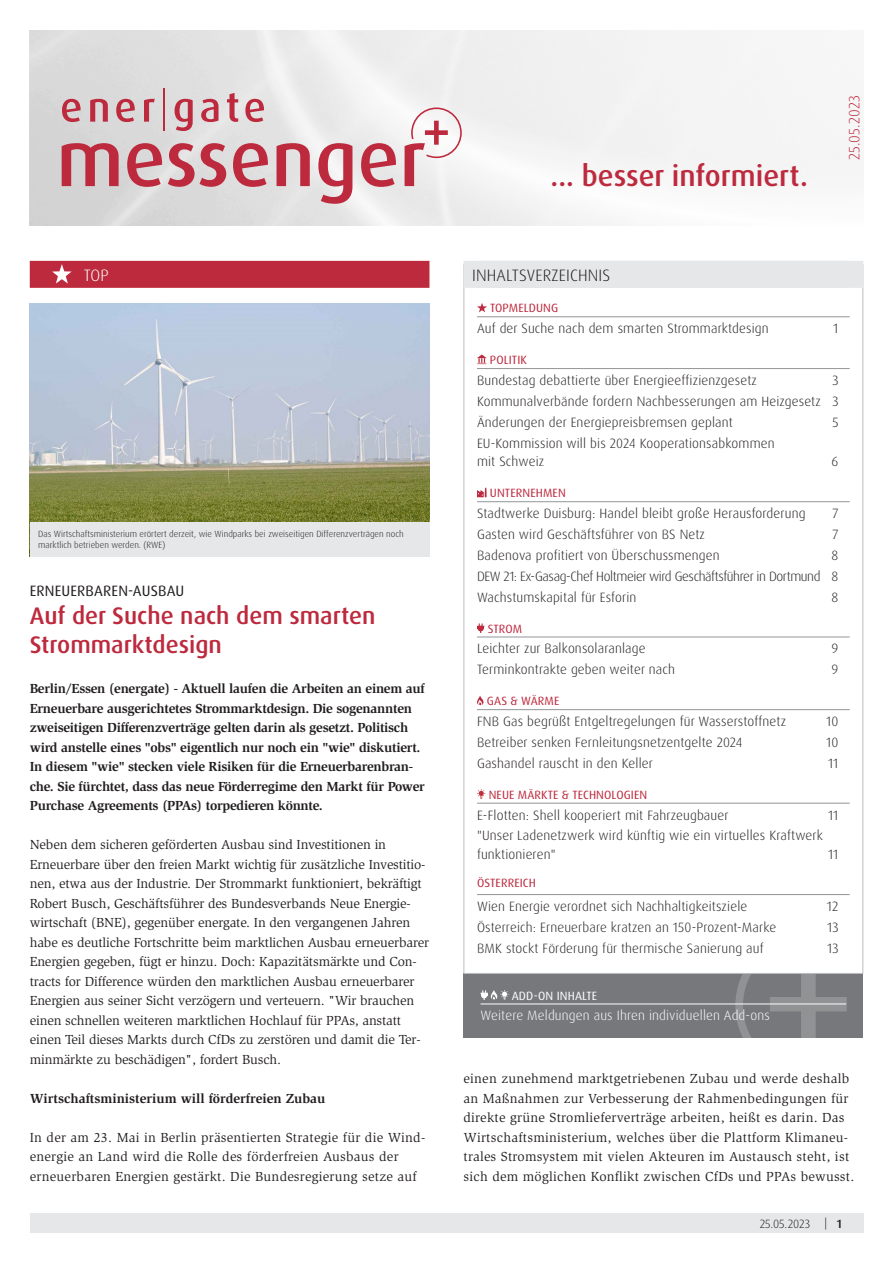
<style>
.page{position:relative;width:893px;height:1263px;background:#fff}
.page>*{position:absolute;margin:0;border:0;box-sizing:border-box;transform-origin:0 0}
.Fließtext{font:500 29.25px "Dax Pro";color:#bd293d}
.Headline{font:500 24px/28.8px "Dax Pro";color:#bd293d}
.Inhaltsverzeichnis_Ü{font:300 16.5px "Dax Pro";letter-spacing:.01em;color:#231f20}
.Rubrikzeile{font:300 16.5px "Dax Pro";color:#fff}
.Dachzeile{font:15px "Dax Pro";letter-spacing:.01em;color:#231f20}
.t1{font:300 15px "Dax Pro";letter-spacing:.01em;color:#bd293d}
.t2{font:300 13.5px/18.8px "Dax Pro";letter-spacing:.01em;color:#231f20}
.Fließtext-2{font:13.5px/19.5px "Slimbach Std";letter-spacing:-.01em;color:#231f20}
.Fließtext-3{font:13.5px/19.5px "Slimbach Std";letter-spacing:.02em;color:#231f20}
.Fließtext-4{font:700 13.5px/19.5px "Slimbach Std";letter-spacing:-.02em;color:#231f20}
.t3{font:300 13.5px "Dax Pro";letter-spacing:-.03em;color:#231f20}
.Inhaltsverz-Rubrikti{font:300 13.5px "Dax Pro";letter-spacing:.01em;color:#fff}
.Zwischenüberschrift{font:700 13.5px "Slimbach Std";color:#231f20}
.t4{font:12px "Dax Pro";letter-spacing:.01em;color:#bd293d}
.Inhaltsverz__Rubrik{font:12px "Dax Pro";letter-spacing:.01em;color:#fff}
.t5{font:300 12px "Dax Pro";color:#231f20}
.Bildunterschrift{font:300 9px/10.8px "Dax Pro";color:#231f20}
.s1{font-weight:500}
</style>
<div class="page">
<div style="left:30px;top:1214px;width:833px;height:19px;background:#e6e7e9"></div>
<div style="left:30px;top:261px;width:399px;height:27px;background:#bd293d"></div>
<svg style="left:52px;top:264px;width:20px;height:20px"></svg>
<img style="left:30px;top:30px;width:829px;height:195px">
<hr style="left:163px;top:89px;width:2px;height:42px;background:#bd293d">
<svg style="left:62px;top:143px;width:57px;height:43px;background:#c77782"></svg>
<svg style="left:127px;top:143px;width:35px;height:44px;background:#cb808a"></svg>
<svg style="left:168px;top:143px;width:58px;height:44px;background:#ce8992"></svg>
<svg style="left:233px;top:143px;width:35px;height:44px;background:#ce838d"></svg>
<svg style="left:277px;top:143px;width:33px;height:43px"></svg>
<svg style="left:318px;top:143px;width:34px;height:61px"></svg>
<svg style="left:361px;top:143px;width:35px;height:44px;background:#d28791"></svg>
<svg style="left:62px;top:99px;width:19px;height:23px"></svg>
<svg style="left:90px;top:99px;width:18px;height:23px"></svg>
<svg style="left:116px;top:99px;width:19px;height:23px"></svg>
<svg style="left:144px;top:99px;width:11px;height:23px"></svg>
<svg style="left:175px;top:99px;width:18px;height:32px"></svg>
<svg style="left:201px;top:99px;width:17px;height:23px"></svg>
<svg style="left:227px;top:93px;width:11px;height:29px"></svg>
<svg style="left:245px;top:99px;width:19px;height:23px"></svg>
<svg style="left:405px;top:107px;width:57px;height:79px"></svg>
<div style="left:463px;top:973px;width:400px;height:64px;background:#76787b"></div>
<svg style="left:735px;top:974px;width:112px;height:63px"></svg>
<hr style="left:480px;top:1004px;width:366px;height:1px;background:#fff">
<svg style="left:480px;top:990px;width:29px;height:10px"></svg>
<hr style="left:477px;top:317px;width:373px;height:1px;background:#939598">
<hr style="left:477px;top:368px;width:373px;height:1px;background:#939598">
<hr style="left:477px;top:501px;width:373px;height:1px;background:#939598">
<hr style="left:477px;top:637px;width:373px;height:1px;background:#939598">
<hr style="left:477px;top:709px;width:373px;height:1px;background:#939598">
<hr style="left:477px;top:803px;width:373px;height:1px;background:#939598">
<hr style="left:477px;top:894px;width:373px;height:1px;background:#939598">
<svg style="left:477px;top:303px;width:10px;height:9px"></svg>
<svg style="left:477px;top:355px;width:10px;height:9px"></svg>
<svg style="left:477px;top:488px;width:10px;height:9px"></svg>
<svg style="left:477px;top:623px;width:7px;height:8px"></svg>
<svg style="left:477px;top:696px;width:6px;height:9px"></svg>
<svg style="left:477px;top:789px;width:8px;height:10px"></svg>
<div style="left:463px;top:261px;width:400px;height:27px;background:#e6e7e9"></div>
<img style="left:30px;top:303px;width:399px;height:219px">
<div style="left:30px;top:522px;width:399px;height:35px;background:#e6e7e9"></div>
<p class="Rubrikzeile" style="left:84px;top:264px;width:26px">TOP</p>
<p class="Bildunterschrift" style="left:38px;top:529px;width:367px">Das Wirtschaftsministerium erörtert derzeit, wie Windparks bei zweiseitigen Differenzverträgen noch marktlich betrieben werden. (RWE)</p>
<p class="Dachzeile" style="left:30px;top:581px;width:156px">ERNEUERBAREN-AUSBAU</p>
<p class="Headline" style="left:30px;top:602px;width:347px">Auf der Suche nach dem smarten<br>Strommarktdesign</p>
<p class="Fließtext-4" style="left:30px;top:679px;width:397px">Berlin/Essen (energate) - Aktuell laufen die Arbeiten an einem auf Erneuerbare ausgerichtetes Strommarktdesign. Die sogenannten zweiseitigen Differenzverträge gelten darin als gesetzt. Politisch wird anstelle eines "obs" eigentlich nur noch ein "wie" diskutiert.<br>In diesem "wie" stecken viele Risiken für die Erneuerbarenbran&shy;che. Sie fürchtet, dass das neue Förderregime den Markt für Power Purchase Agreements (PPAs) torpedieren könnte.</p>
<p class="Fließtext-2" style="left:30px;top:835px;width:401px">Neben dem sicheren geförderten Ausbau sind Investitionen in Erneuerbare über den freien Markt wichtig für zusätzliche Investitio&shy;nen, etwa aus der Industrie. Der Strommarkt funktioniert, bekräftigt Robert Busch, Geschäftsführer des Bundesverbands Neue Energie&shy;wirtschaft (BNE), gegenüber energate. In den vergangenen Jahren habe es deutliche Fortschritte beim marktlichen Ausbau erneuerbarer Energien gegeben, fügt er hinzu. Doch: Kapazitätsmärkte und Con&shy;tracts for Difference würden den marktlichen Ausbau erneuerbarer Energien aus seiner Sicht verzögern und verteuern. "Wir brauchen einen schnellen weiteren marktlichen Hochlauf für PPAs, anstatt einen Teil dieses Markts durch CfDs zu zerstören und damit die Ter&shy;minmärkte zu beschädigen", fordert Busch.</p>
<p class="Zwischenüberschrift" style="left:30px;top:1090px;width:297px">Wirtschaftsministerium will förderfreien Zubau</p>
<p class="Fließtext-3" style="left:30px;top:1127px;width:397px">In der am 23. Mai in Berlin präsentierten Strategie für die Wind&shy;energie an Land wird die Rolle des förderfreien Ausbaus der erneuerbaren Energien gestärkt. Die Bundesregierung setze auf</p>
<p class="Fließtext" style="left:551px;top:157px;width:259px">... besser informiert.</p>
<p class="t1" style="left:844px;top:160px;width:66px;rotate:-90deg">25.05.2023</p>
<p class="Inhaltsverzeichnis_Ü" style="left:486px;top:264px;width:140px">INHALTSVERZEICHNIS</p>
<p class="t4" style="left:490px;top:300px;width:70px">TOPMELDUNG</p>
<p class="t2" style="left:477px;top:319px;width:293px">Auf der Suche nach dem smarten Strommarktdesign</p>
<p class="t2" style="left:833px;top:319px;width:7px">1</p>
<p class="t4" style="left:490px;top:352px;width:39px">POLITIK</p>
<p class="t2" style="left:477px;top:371px;width:281px">Bundestag debattierte über Energieeffizienzgesetz</p>
<p class="t2" style="left:832px;top:371px;width:8px">3</p>
<p class="t2" style="left:477px;top:392px;width:363px">Kommunalverbände fordern Nachbesserungen am Heizgesetz 3</p>
<p class="t2" style="left:477px;top:413px;width:257px">Änderungen der Energiepreisbremsen geplant</p>
<p class="t2" style="left:832px;top:413px;width:8px">5</p>
<p class="t2" style="left:477px;top:434px;width:299px">EU-Kommission will bis 2024 Kooperationsabkommen mit Schweiz</p>
<p class="Inhaltsverzeichnis_Ü" style="left:472px;top:264px;width:140px">INHALTSVERZEICHNIS</p>
<p class="t2" style="left:832px;top:452px;width:8px">6</p>
<p class="t4" style="left:490px;top:485px;width:77px">UNTERNEHMEN</p>
<p class="t2" style="left:477px;top:504px;width:330px">Stadtwerke Duisburg: Handel bleibt große Herausforderung</p>
<p class="t2" style="left:832px;top:504px;width:7px">7</p>
<p class="t2" style="left:477px;top:525px;width:230px">Gasten wird Geschäftsführer von BS Netz</p>
<p class="t2" style="left:832px;top:525px;width:7px">7</p>
<p class="t2" style="left:477px;top:546px;width:244px">Badenova profitiert von Überschussmengen</p>
<p class="t2" style="left:832px;top:546px;width:8px">8</p>
<p class="t3" style="left:477px;top:567px;width:363px">DEW 21: Ex-Gasag-Chef Holtmeier wird Geschäftsführer in Dortmund 8</p>
<p class="t2" style="left:477px;top:588px;width:161px">Wachstumskapital für Esforin</p>
<p class="t2" style="left:832px;top:588px;width:8px">8</p>
<p class="t4" style="left:488px;top:621px;width:36px">STROM</p>
<p class="t2" style="left:477px;top:639px;width:170px">Leichter zur Balkonsolaranlage</p>
<p class="t2" style="left:832px;top:639px;width:8px">9</p>
<p class="t2" style="left:477px;top:660px;width:200px">Terminkontrakte geben weiter nach</p>
<p class="t2" style="left:832px;top:660px;width:8px">9</p>
<p class="t4" style="left:487px;top:693px;width:74px">GAS &amp; WÄRME</p>
<p class="t2" style="left:477px;top:712px;width:311px">FNB Gas begrüßt Entgeltregelungen für Wasserstoffnetz</p>
<p class="t2" style="left:826px;top:712px;width:14px">10</p>
<p class="t2" style="left:477px;top:733px;width:267px">Betreiber senken Fernleitungsnetzentgelte 2024</p>
<p class="t2" style="left:826px;top:733px;width:14px">10</p>
<p class="t2" style="left:477px;top:754px;width:177px">Gashandel rauscht in den Keller</p>
<p class="t2" style="left:828px;top:754px;width:12px">11</p>
<p class="t4" style="left:489px;top:787px;width:160px">NEUE MÄRKTE &amp; TECHNOLOGIEN</p>
<p class="t2" style="left:477px;top:805px;width:253px">E-Flotten: Shell kooperiert mit Fahrzeugbauer</p>
<p class="t2" style="left:828px;top:805px;width:12px">11</p>
<p class="t2" style="left:477px;top:826px;width:347px">"Unser Ladenetzwerk wird künftig wie ein virtuelles Kraftwerk funktionieren"</p>
<p class="t2" style="left:828px;top:845px;width:12px">11</p>
<p class="t4" style="left:477px;top:875px;width:60px">ÖSTERREICH</p>
<p class="t2" style="left:477px;top:897px;width:272px">Wien Energie verordnet sich Nachhaltigkeitsziele</p>
<p class="t2" style="left:827px;top:897px;width:13px">12</p>
<p class="t2" style="left:477px;top:918px;width:301px">Österreich: Erneuerbare kratzen an 150-Prozent-Marke</p>
<p class="t2" style="left:827px;top:918px;width:13px">13</p>
<p class="t2" style="left:477px;top:939px;width:288px">BMK stockt Förderung für thermische Sanierung auf</p>
<p class="t2" style="left:827px;top:939px;width:13px">13</p>
<p class="Inhaltsverz__Rubrik" style="left:512px;top:988px;width:87px">ADD-ON INHALTE</p>
<p class="Inhaltsverz-Rubrikti" style="left:480px;top:1007px;width:291px">Weitere Meldungen aus Ihren individuellen Add-ons</p>
<p class="Fließtext-3" style="left:463px;top:1069px;width:392px">einen zunehmend marktgetriebenen Zubau und werde deshalb an Maßnahmen zur Verbesserung der Rahmenbedingungen für direkte grüne Stromlieferverträge arbeiten, heißt es darin. Das Wirtschaftsministerium, welches über die Plattform Klimaneu&shy;trales Stromsystem mit vielen Akteuren im Austausch steht, ist sich dem möglichen Konflikt zwischen CfDs und PPAs bewusst.</p>
<p class="t5" style="left:760px;top:1216px;width:84px">25.05.2023 | <span class="s1">1</span></p>
</div>
